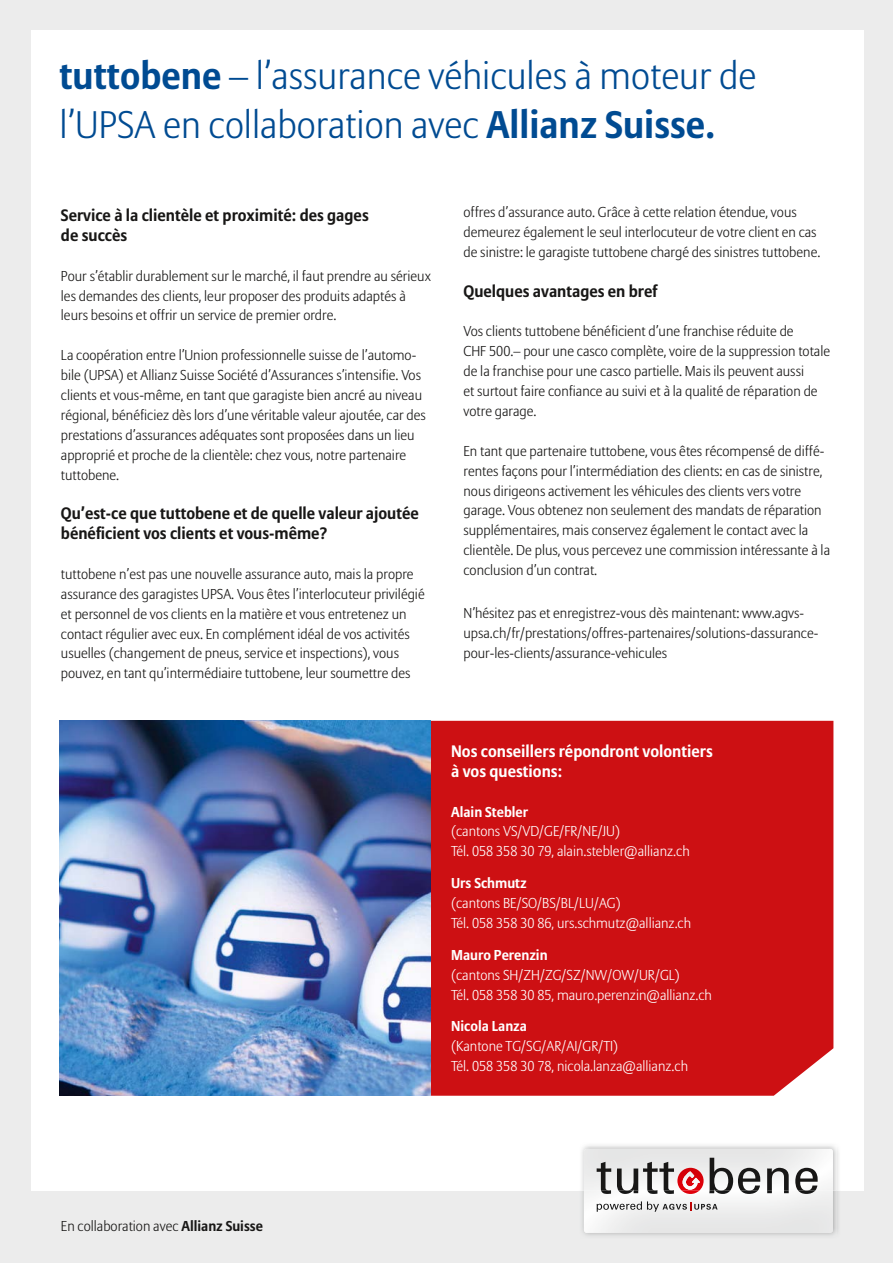
<style>
.page{position:relative;width:893px;height:1263px;background:#ececec}
.page>*{position:absolute;margin:0;border:0;box-sizing:border-box;transform-origin:0 0}
.t1{font:300 38.1px/49.1px "Allianz Sans";color:#004b92}
.t2{font:700 16.5px/20px "Allianz Sans";color:#181716}
.t3{font:700 16.5px/20px "Allianz Sans";color:#fff}
.t4{font:300 14.25px/20px "Allianz Sans";color:#181716}
.t5{font:300 14.25px/20px "Allianz Sans";color:#fff}
.t6{font:700 14.25px "Allianz Sans";color:#fff}
.s1{font-weight:700}
</style>
<div class="page">
<div style="left:31px;top:30px;width:832px;height:1161px;background:#fff"></div>
<div style="left:431px;top:721px;width:402px;height:375px;background:#cd1013"></div>
<img style="left:581px;top:1145px;width:255px;height:92px">
<img style="left:581px;top:1145px;width:1px;height:46px">
<img style="left:584px;top:1149px;width:249px;height:84px">
<svg style="left:664px;top:1162px;width:11px;height:32px"></svg>
<img style="left:643px;top:1162px;width:31px;height:29px">
<svg style="left:647px;top:1162px;width:10px;height:32px"></svg>
<svg style="left:601px;top:1162px;width:11px;height:32px"></svg>
<img style="left:597px;top:1162px;width:14px;height:29px">
<img style="left:619px;top:1191px;width:19px;height:3px">
<img style="left:617px;top:1168px;width:21px;height:23px">
<img style="left:709px;top:1191px;width:21px;height:3px">
<img style="left:709px;top:1158px;width:24px;height:33px">
<img style="left:798px;top:1191px;width:17px;height:3px">
<img style="left:795px;top:1168px;width:23px;height:23px">
<img style="left:767px;top:1168px;width:22px;height:25px">
<img style="left:741px;top:1191px;width:17px;height:3px">
<img style="left:738px;top:1168px;width:22px;height:23px">
<img style="left:682px;top:1191px;width:18px;height:3px">
<img style="left:677px;top:1168px;width:27px;height:23px">
<svg style="left:597px;top:1201px;width:121px;height:11px"></svg>
<img style="left:60px;top:721px;width:371px;height:375px">
<h1 class="t1" style="left:60px;top:53px;width:698px"><span class="s1">tuttobene</span> – l’assurance véhicules à moteur de l’UPSA en collaboration avec <span class="s1">Allianz Suisse.</span></h1>
<p class="t2" style="left:61px;top:206px;width:309px">Service à la clientèle et proximité: des gages de succès</p>
<p class="t4" style="left:61px;top:266px;width:371px">Pour s’établir durablement sur le marché, il faut prendre au sérieux les demandes des clients, leur proposer des produits adaptés à leurs besoins et offrir un service de premier ordre.</p>
<p class="t4" style="left:61px;top:346px;width:366px">La coopération entre l’Union professionnelle suisse de l’automo&shy;bile (UPSA) et Allianz Suisse Société d’Assurances s’intensifie. Vos clients et vous-même, en tant que garagiste bien ancré au niveau régional, bénéficiez dès lors d’une véritable valeur ajoutée, car des prestations d’assurances adéquates sont proposées dans un lieu approprié et proche de la clientèle: chez vous, notre partenaire tuttobene.</p>
<p class="t2" style="left:61px;top:504px;width:359px">Qu’est-ce que tuttobene et de quelle valeur ajoutée bénéficient vos clients et vous-même?</p>
<p class="t4" style="left:61px;top:565px;width:365px">tuttobene n’est pas une nouvelle assurance auto, mais la propre assurance des garagistes UPSA. Vous êtes l’interlocuteur privilégié et personnel de vos clients en la matière et vous entretenez un contact régulier avec eux. En complément idéal de vos activités usuelles (changement de pneus, service et inspections), vous pouvez, en tant qu’intermédiaire tuttobene, leur soumettre des</p>
<p class="t4" style="left:463px;top:203px;width:358px">offres d’assurance auto. Grâce à cette relation étendue, vous demeurez également le seul interlocuteur de votre client en cas de sinistre: le garagiste tuttobene chargé des sinistres tuttobene.</p>
<p class="t2" style="left:463px;top:281px;width:196px">Quelques avantages en bref</p>
<p class="t4" style="left:463px;top:322px;width:368px">Vos clients tuttobene bénéficient d’une franchise réduite de<br>CHF 500.– pour une casco complète, voire de la suppression totale de la franchise pour une casco partielle. Mais ils peuvent aussi<br>et surtout faire confiance au suivi et à la qualité de réparation de votre garage.</p>
<p class="t4" style="left:463px;top:441px;width:368px">En tant que partenaire tuttobene, vous êtes récompensé de diffé&shy;rentes façons pour l’intermédiation des clients: en cas de sinistre, nous dirigeons activement les véhicules des clients vers votre garage. Vous obtenez non seulement des mandats de réparation supplémentaires, mais conservez également le contact avec la clientèle. De plus, vous percevez une commission intéressante à la conclusion d’un contrat.</p>
<p class="t4" style="left:463px;top:604px;width:356px">N’hésitez pas et enregistrez-vous dès maintenant: www.agvs&shy;upsa.ch/fr/prestations/offres-partenaires/solutions-dassurance&shy;pour-les-clients/assurance-vehicules</p>
<p class="t3" style="left:451px;top:741px;width:263px">Nos conseillers répondront volontiers à vos questions:</p>
<p class="t6" style="left:451px;top:802px;width:79px">Alain Stebler</p>
<p class="t5" style="left:451px;top:822px;width:240px">(cantons VS/VD/GE/FR/NE/JU)<br>Tél. 058 358 30 79, alain.stebler@allianz.ch</p>
<p class="t6" style="left:451px;top:874px;width:77px">Urs Schmutz</p>
<p class="t5" style="left:451px;top:894px;width:241px">(cantons BE/SO/BS/BL/LU/AG)<br>Tél. 058 358 30 86, urs.schmutz@allianz.ch</p>
<p class="t6" style="left:451px;top:946px;width:98px">Mauro Perenzin</p>
<p class="t5" style="left:451px;top:965px;width:262px">(cantons SH/ZH/ZG/SZ/NW/OW/UR/GL)<br>Tél. 058 358 30 85, mauro.perenzin@allianz.ch</p>
<p class="t6" style="left:451px;top:1017px;width:77px">Nicola Lanza</p>
<p class="t5" style="left:451px;top:1037px;width:238px">(Kantone TG/SG/AR/AI/GR/TI)<br>Tél. 058 358 30 78, nicola.lanza@allianz.ch</p>
<p class="t4" style="left:61px;top:1217px;width:204px">En collaboration avec <span class="s1">Allianz Suisse</span></p>
</div>
